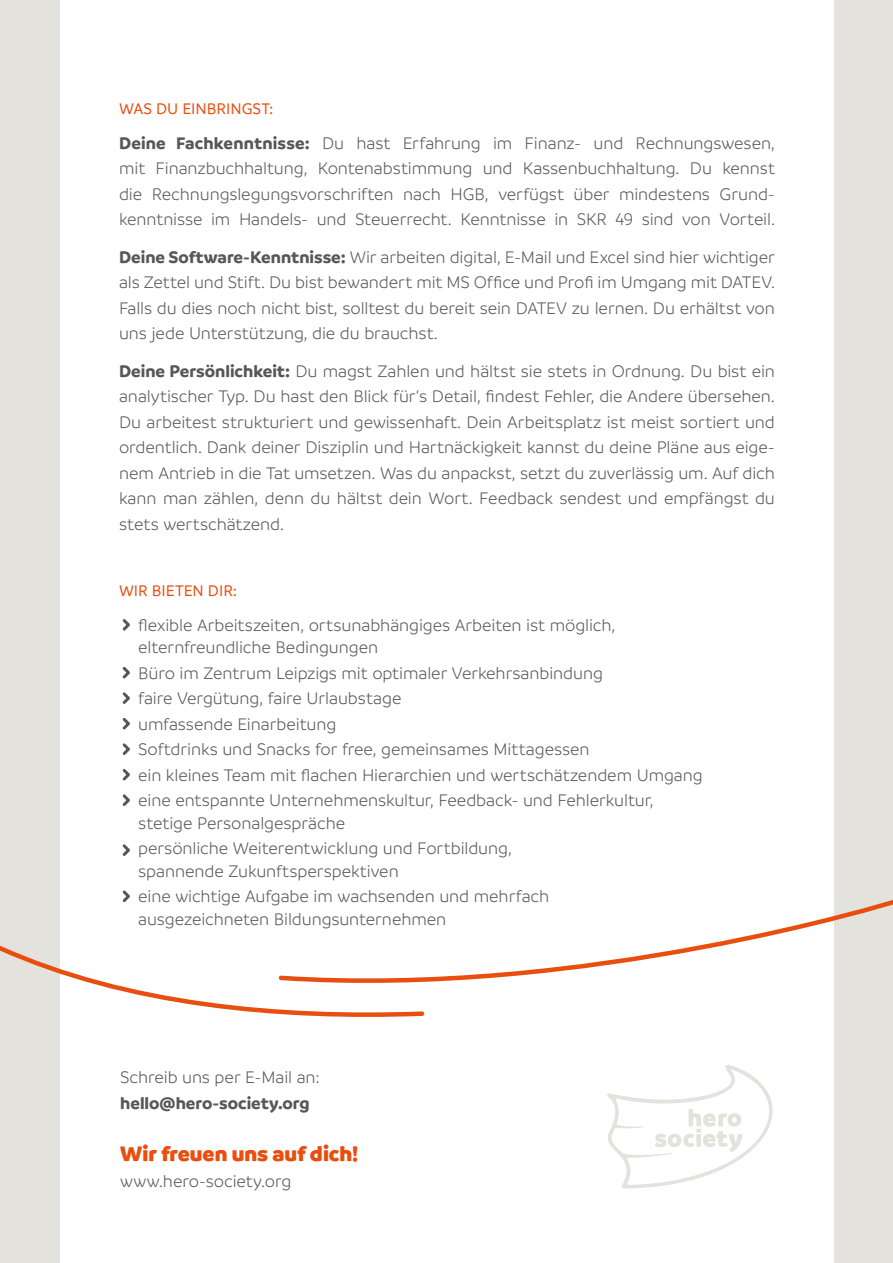
<style>
.page{position:relative;width:893px;height:1263px;background:#e3e2dc}
.page>*{position:absolute;margin:0;border:0;box-sizing:border-box;transform-origin:0 0}
.t1{font:900 22.5px "Branding";color:#e94e0f}
.t2{font:300 18px/25.5px "Branding";letter-spacing:-.005em;color:#575756}
.t3{font:700 18px "Branding";color:#575756}
.t4{font:500 16.5px "Branding";color:#e94e0f}
.s1{font-weight:700}
</style>
<div class="page">
<div style="left:60px;top:0;width:773px;height:1263px;background:#fff"></div>
<svg style="left:122px;top:619px;width:8px;height:12px"></svg>
<svg style="left:122px;top:666px;width:8px;height:13px"></svg>
<svg style="left:122px;top:718px;width:8px;height:12px"></svg>
<svg style="left:122px;top:794px;width:8px;height:12px"></svg>
<svg style="left:122px;top:692px;width:8px;height:12px"></svg>
<svg style="left:122px;top:743px;width:8px;height:12px"></svg>
<svg style="left:122px;top:890px;width:8px;height:12px"></svg>
<svg style="left:122px;top:769px;width:8px;height:12px"></svg>
<svg style="left:122px;top:844px;width:8px;height:12px"></svg>
<svg style="left:607px;top:1065px;width:166px;height:123px"></svg>
<svg style="left:427px;top:898px;width:466px;height:100px"></svg>
<svg style="left:0;top:946px;width:427px;height:71px"></svg>
<p class="t4" style="left:119px;top:100px;width:156px">WAS DU EINBRINGST:</p>
<p class="t2" style="left:119px;top:130px;width:657px;text-align:justify"><span class="s1">Deine Fachkenntnisse:</span> Du hast Erfahrung im Finanz- und Rechnungswesen, mit Finanzbuchhaltung, Kontenabstimmung und Kassenbuchhaltung. Du kennst die Rechnungslegungsvorschriften nach HGB, verfügst über mindestens Grund&shy;kenntnisse im Handels- und Steuerrecht. Kenntnisse in SKR 49 sind von Vorteil.</p>
<p class="t2" style="left:119px;top:244px;width:657px;text-align:justify"><span class="s1">Deine Software-Kenntnisse:</span> Wir arbeiten digital, E-Mail und Excel sind hier wichtiger als Zettel und Stift. Du bist bewandert mit MS Office und Profi im Umgang mit DATEV.<br>Falls du dies noch nicht bist, solltest du bereit sein DATEV zu lernen. Du erhältst von uns jede Unterstützung, die du brauchst.</p>
<p class="t2" style="left:119px;top:358px;width:657px;text-align:justify"><span class="s1">Deine Persönlichkeit:</span> Du magst Zahlen und hältst sie stets in Ordnung. Du bist ein analytischer Typ. Du hast den Blick für‘s Detail, findest Fehler, die Andere übersehen.<br>Du arbeitest strukturiert und gewissenhaft. Dein Arbeitsplatz ist meist sortiert und ordentlich. Dank deiner Disziplin und Hartnäckigkeit kannst du deine Pläne aus eige&shy;nem Antrieb in die Tat umsetzen. Was du anpackst, setzt du zuverlässig um. Auf dich kann man zählen, denn du hältst dein Wort. Feedback sendest und empfängst du stets wertschätzend.</p>
<p class="t4" style="left:119px;top:582px;width:120px">WIR BIETEN DIR:</p>
<p class="t2" style="left:138px;top:614px;width:479px;line-height:22.5px">flexible Arbeitszeiten, ortsunabhängiges Arbeiten ist möglich, elternfreundliche Bedingungen</p>
<p class="t2" style="left:138px;top:660px;width:566px">Büro im Zentrum Leipzigs mit optimaler Verkehrsanbindung<br>faire Vergütung, faire Urlaubstage<br>umfassende Einarbeitung<br>Softdrinks und Snacks for free, gemeinsames Mittagessen<br>ein kleines Team mit flachen Hierarchien und wertschätzendem Umgang eine entspannte Unternehmenskultur, Feedback- und Fehlerkultur,</p>
<p class="t2" style="left:138px;top:810px;width:375px">stetige Personalgespräche<br>persönliche Weiterentwicklung und Fortbildung,</p>
<p class="t2" style="left:138px;top:858px;width:413px">spannende Zukunftsperspektiven<br>eine wichtige Aufgabe im wachsenden und mehrfach</p>
<p class="t2" style="left:138px;top:906px;width:310px">ausgezeichneten Bildungsunternehmen</p>
<p class="t2" style="left:120px;top:1065px;width:201px">Schreib uns per E-Mail an:</p>
<p class="t3" style="left:120px;top:1093px;width:191px">hello@hero-society.org</p>
<p class="t1" style="left:120px;top:1140px;width:240px">Wir freuen uns auf dich!</p>
<p class="t2" style="left:120px;top:1168px;width:173px">www.hero-society.org</p>
</div>
